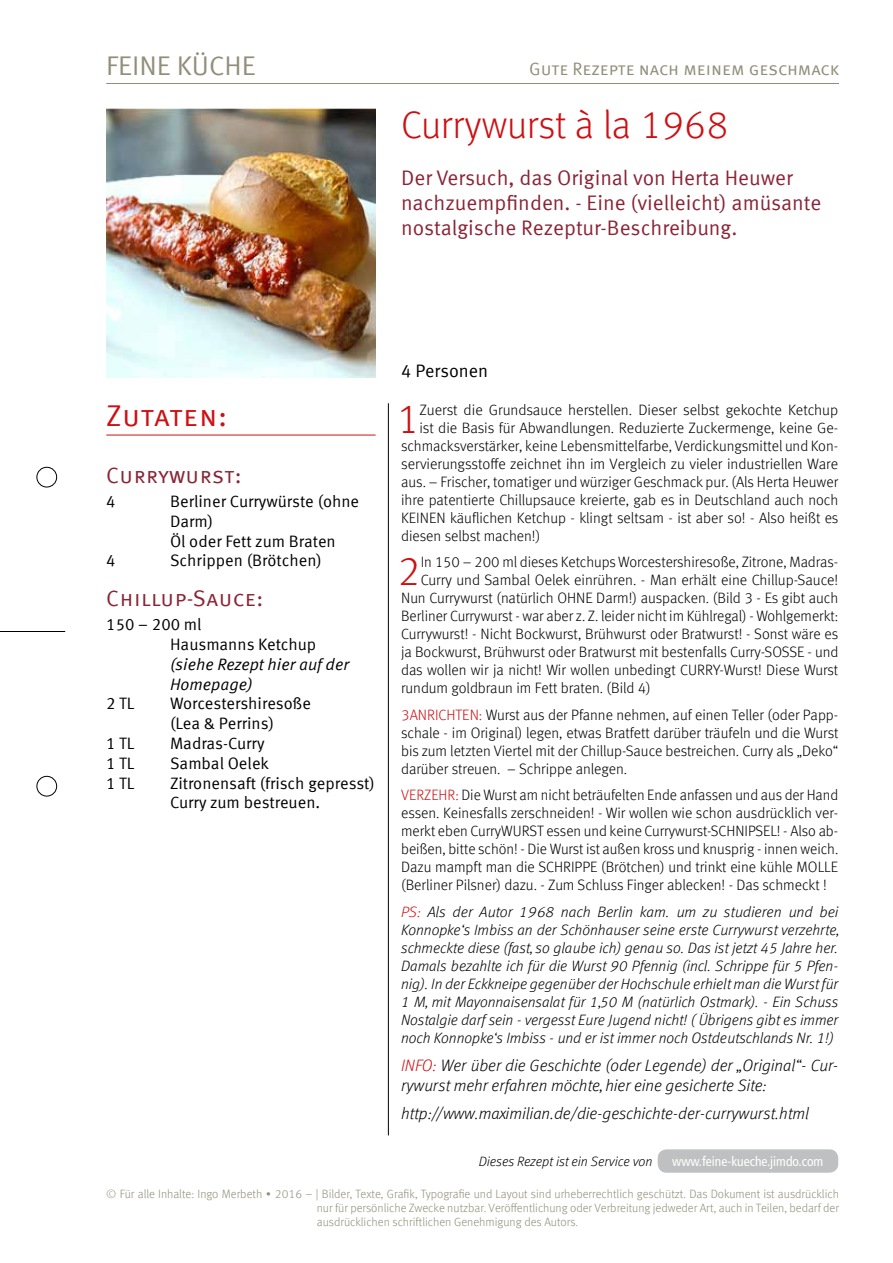
<style>
.page{position:relative;width:893px;height:1263px;background:#fff}
.page>*{position:absolute;margin:0;border:0;box-sizing:border-box;transform-origin:0 0}
.t1{font:300 41.25px "Meta Offc";color:#cd1013}
.t2{font:300 39px "Meta Offc";letter-spacing:-.005em;color:#cd1013}
.t3{font:30px "Meta Sc Offc Norm";letter-spacing:.01em;color:#cd1013}
.t4{font:27px "Meta Sc Offc Norm";color:#918f79}
.t5{font:22.5px "Meta Sc Offc Norm";letter-spacing:.025em;color:#8a2537}
.t6{font:21px/25.2px "Meta Offc Norm";color:#8a2537}
.t7{font:18px "Meta Sc Offc Norm";letter-spacing:-.005em;color:#918f79}
.t8{font:18px "Meta Offc Norm";color:#000}
.t9{font:16.5px/19.8px "Meta Offc Norm";color:#000}
.t10{font:italic 300 16.5px/19.8px "Meta Offc";color:#000}
.t11{font:16.5px/19.8px "Meta Offc Norm Ita";color:#000}
.t12{font:300 15px/18px "Meta Offc";color:#000;text-align:justify}
.t13{font:italic 300 15px/18px "Meta Offc";color:#000;text-align:justify}
.t14{font:italic 300 13.5px "Meta Offc";color:#000}
.t15{font:condensed 13.5px "Frutiger LT Std";color:#fff}
.t16{font:300 12px/14.4px "Meta Offc";color:#918f79;text-align:justify}
.s1{color:#cd1013}
</style>
<div class="page">
<hr style="left:106px;top:83px;width:733px;height:1px;background:#918f79">
<div style="left:37px;top:467px;width:20px;height:20px;border:1px solid #000;border-radius:50%"></div>
<div style="left:37px;top:776px;width:20px;height:20px;border:1px solid #000;border-radius:50%"></div>
<hr style="left:0;top:631px;width:65px;height:1px;background:#000">
<div style="left:658px;top:1149px;width:180px;height:24px;background:#bfc0c1;border-radius:9px"></div>
<hr style="left:388px;top:403px;width:1px;height:732px;background:#000">
<hr style="left:106px;top:435px;width:270px;height:1px;background:#cd1013">
<img style="left:106px;top:108px;width:270px;height:270px">
<h3 class="t4" style="left:106px;top:50px;width:151px">FEINE KÜCHE</h3>
<p class="t7" style="left:529px;top:58px;width:311px">Gute Rezepte nach meinem geschmack</p>
<h2 class="t2" style="left:401px;top:102px;width:329px">Currywurst à la 1968</h2>
<h3 class="t6" style="left:401px;top:165px;width:422px">Der Versuch, das Original von Herta Heuwer nachzuempfinden. - Eine (vielleicht) amüsante nostalgische Rezeptur-Beschreibung.</h3>
<h3 class="t3" style="left:106px;top:398px;width:122px">Zutaten:</h3>
<h3 class="t5" style="left:106px;top:462px;width:137px">Currywurst:</h3>
<p class="t9" style="left:106px;top:492px;width:11px">4</p>
<p class="t9" style="left:170px;top:492px;width:191px">Berliner Currywürste (ohne<br>Darm)<br>Öl oder Fett zum Braten</p>
<p class="t9" style="left:106px;top:551px;width:11px">4</p>
<p class="t9" style="left:170px;top:551px;width:153px">Schrippen (Brötchen)</p>
<h3 class="t5" style="left:106px;top:585px;width:159px">Chillup-Sauce:</h3>
<p class="t9" style="left:170px;top:615px;width:148px;text-indent:-64px">150 – 200 ml<br>Hausmanns Ketchup</p>
<p class="t11" style="left:170px;top:655px;width:181px">(siehe Rezept hier auf der<br>Homepage)</p>
<p class="t9" style="left:106px;top:694px;width:30px">2 TL</p>
<p class="t9" style="left:170px;top:694px;width:142px">Worcestershiresoße (Lea &amp; Perrins)</p>
<p class="t9" style="left:106px;top:734px;width:30px">1 TL</p>
<p class="t9" style="left:170px;top:734px;width:96px">Madras-Curry</p>
<p class="t9" style="left:106px;top:754px;width:30px">1 TL</p>
<p class="t9" style="left:170px;top:754px;width:101px">Sambal Oelek</p>
<p class="t9" style="left:106px;top:773px;width:30px">1 TL</p>
<p class="t9" style="left:170px;top:773px;width:206px">Zitronensaft (frisch gepresst)<br>Curry zum bestreuen.</p>
<p class="t8" style="left:401px;top:361px;width:89px">4 Personen</p>
<h1 class="t1" style="left:396px;top:395px;width:25px">1</h1>
<p class="t12" style="left:419px;top:401px;width:420px">Zuerst die Grundsauce herstellen. Dieser selbst gekochte Ketchup</p>
<p class="t12" style="left:419px;top:419px;width:420px">ist die Basis für Abwandlungen. Reduzierte Zuckermenge, keine Ge-</p>
<p class="t12" style="left:401px;top:437px;width:439px">schmacksverstärker, keine Lebensmittelfarbe, Verdickungsmittel und Kon-</p>
<p class="t12" style="left:401px;top:455px;width:439px">servierungsstoffe zeichnet ihn im Vergleich zu vieler industriellen Ware</p>
<p class="t12" style="left:401px;top:473px;width:439px">aus. – Frischer, tomatiger und würziger Geschmack pur. (Als Herta Heuwer</p>
<p class="t12" style="left:401px;top:491px;width:439px">ihre patentierte Chillupsauce kreierte, gab es in Deutschland auch noch</p>
<p class="t12" style="left:401px;top:509px;width:439px">KEINEN käuflichen Ketchup - klingt seltsam - ist aber so! - Also heißt es</p>
<p class="t12" style="left:401px;top:527px;width:141px">diesen selbst machen!)</p>
<h1 class="t1" style="left:397px;top:547px;width:25px">2</h1>
<p class="t12" style="left:421px;top:553px;width:419px">In 150 – 200 ml dieses Ketchups Worcestershiresoße, Zitrone, Madras-</p>
<p class="t12" style="left:421px;top:571px;width:419px">Curry und Sambal Oelek einrühren. - Man erhält eine Chillup-Sauce!</p>
<p class="t12" style="left:401px;top:589px;width:439px">Nun Currywurst (natürlich OHNE Darm!) auspacken. (Bild 3 - Es gibt auch</p>
<p class="t12" style="left:401px;top:607px;width:439px">Berliner Currywurst - war aber z. Z. leider nicht im Kühlregal) - Wohlgemerkt:</p>
<p class="t12" style="left:401px;top:625px;width:439px">Currywurst! - Nicht Bockwurst, Brühwurst oder Bratwurst! - Sonst wäre es</p>
<p class="t12" style="left:401px;top:643px;width:439px">ja Bockwurst, Brühwurst oder Bratwurst mit bestenfalls Curry-SOSSE - und</p>
<p class="t12" style="left:401px;top:661px;width:439px">das wollen wir ja nicht! Wir wollen unbedingt CURRY-Wurst! Diese Wurst</p>
<p class="t12" style="left:401px;top:679px;width:251px">rundum goldbraun im Fett braten. (Bild 4)</p>
<p class="t12" style="left:401px;top:706px;width:439px"><span class="s1">3ANRICHTEN:</span> Wurst aus der Pfanne nehmen, auf einen Teller (oder Papp&shy;schale - im Original) legen, etwas Bratfett darüber träufeln und die Wurst bis zum letzten Viertel mit der Chillup-Sauce bestreichen. Curry als „Deko“ darüber streuen. – Schrippe anlegen.</p>
<p class="t12" style="left:401px;top:786px;width:439px"><span class="s1">VERZEHR:</span> Die Wurst am nicht beträufelten Ende anfassen und aus der Hand essen. Keinesfalls zerschneiden! - Wir wollen wie schon ausdrücklich ver&shy;merkt eben CurryWURST essen und keine Currywurst-SCHNIPSEL! - Also ab&shy;beißen, bitte schön! - Die Wurst ist außen kross und knusprig - innen weich.<br>Dazu mampft man die SCHRIPPE (Brötchen) und trinkt eine kühle MOLLE (Berliner Pilsner) dazu. - Zum Schluss Finger ablecken! - Das schmeckt !</p>
<p class="t13" style="left:401px;top:903px;width:439px"><span class="s1">PS:</span> Als der Autor 1968 nach Berlin kam. um zu studieren und bei Konnopke‘s Imbiss an der Schönhauser seine erste Currywurst verzehrte, schmeckte diese (fast, so glaube ich) genau so. Das ist jetzt 45 Jahre her.<br>Damals bezahlte ich für die Wurst 90 Pfennig (incl. Schrippe für 5 Pfen&shy;nig). In der Eckkneipe gegenüber der Hochschule erhielt man die Wurst für 1 M, mit Mayonnaisensalat für 1,50 M (natürlich Ostmark). - Ein Schuss Nostalgie darf sein - vergesst Eure Jugend nicht! ( Übrigens gibt es immer noch Konnopke‘s Imbiss - und er ist immer noch Ostdeutschlands Nr. 1!)</p>
<p class="t10" style="left:401px;top:1056px;width:439px"><span class="s1">INFO:</span> Wer über die Geschichte (oder Legende) der „Original“- Cur&shy;rywurst mehr erfahren möchte, hier eine gesicherte Site:</p>
<p class="t10" style="left:401px;top:1104px;width:409px">http://www.maximilian.de/die-geschichte-der-currywurst.html</p>
<p class="t14" style="left:479px;top:1154px;width:175px">Dieses Rezept ist ein Service von</p>
<p class="t15" style="left:672px;top:1153px;width:153px">www.feine-kueche.jimdo.com</p>
<p class="t16" style="left:317px;top:1186px;width:524px;text-indent:-210px">© Für alle Inhalte: Ingo Merbeth ∙ 2016 – | Bilder, Texte, Grafik, Typografie und Layout sind urheberrechtlich geschützt. Das Dokument ist ausdrücklich nur für persönliche Zwecke nutzbar. Veröffentlichung oder Verbreitung jedweder Art, auch in Teilen, bedarf der ausdrücklichen schriftlichen Genehmigung des Autors.</p>
</div>
